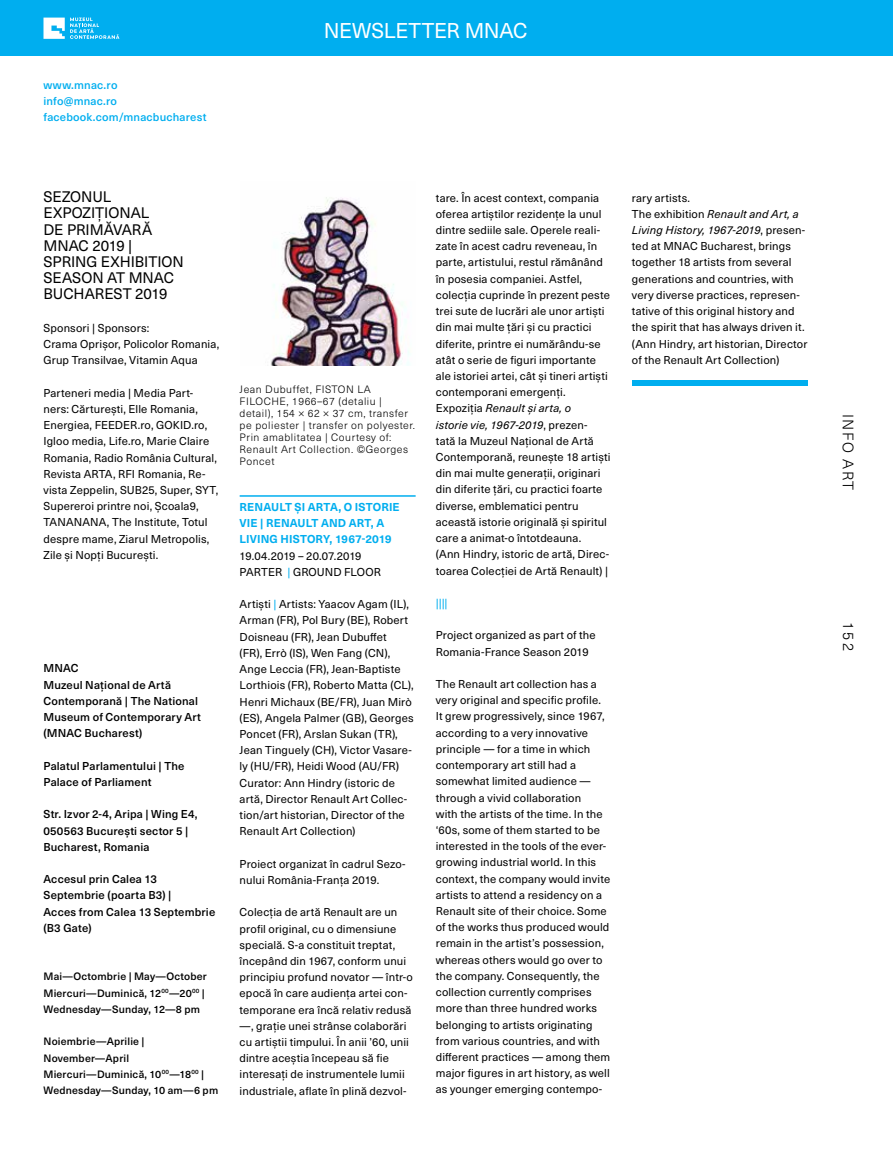
<style>
.page{position:relative;width:893px;height:1149px;background:#fff}
.page>*{position:absolute;margin:0;border:0;box-sizing:border-box;transform-origin:0 0}
.t1{font:21px "Neue Haas Unica Pro";letter-spacing:-.01em;color:#fff}
.t2{font:15px/16.2px "Neue Haas Unica Pro";letter-spacing:-.005em;color:#000}
.t3{font:300 15px "Neue Haas Unica Pro";letter-spacing:.1em;color:#000}
.t4{font:11.25px/16.2px "Neue Haas Unica Pro";letter-spacing:.01em;color:#000}
.t5{font:500 11.25px/16.2px "Neue Haas Unica Pro";letter-spacing:.015em;color:#000}
.t6{font:700 11.25px/16.2px "Neue Haas Unica Pro";letter-spacing:.01em;color:#00aeef}
.t7{font:500 11.25px/16.2px "Neue Haas Unica Pro";letter-spacing:.015em;color:#00aeef}
.t8{font:11.25px "Neue Haas Unica Pro";color:#00aeef}
.t9{font:300 10.5px/12px "Neue Haas Unica Pro";letter-spacing:.05em;color:#000}
.t10{font:500 10.5px/16.2px "Neue Haas Unica Pro";letter-spacing:.015em;color:#000}
.s1{color:#00aeef}
.s2{font-style:italic}
</style>
<div class="page">
<hr style="left:240px;top:495px;width:176px;height:1px;background:#00aeef">
<div style="left:0;top:0;width:893px;height:56px;background:#00aeef"></div>
<svg style="left:43px;top:18px;width:76px;height:21px"></svg>
<img style="left:271px;top:197px;width:138px;height:168px">
<div style="left:632px;top:381px;width:175px;height:5px;background:#00aeef"></div>
<p class="t7" style="left:43px;top:77px;width:165px">www.mnac.ro<br>info@mnac.ro facebook.com/mnacbucharest</p>
<h1 class="t1" style="left:324px;top:18px;width:206px">NEWSLETTER MNAC</h1>
<h2 class="t2" style="left:44px;top:189px;width:142px">SEZONUL<br>EXPOZIȚIONAL<br>DE PRIMĂVARĂ<br>MNAC 2019 |<br>SPRING EXHIBITION<br>SEASON AT MNAC<br>BUCHAREST 2019</h2>
<p class="t4" style="left:44px;top:320px;width:177px">Sponsori | Sponsors:<br>Crama Oprișor, Policolor Romania,<br>Grup Transilvae, Vitamin Aqua</p>
<p class="t4" style="left:44px;top:384px;width:176px">Parteneri media | Media Part&shy;ners: Cărturești, Elle Romania,<br>Energiea, FEEDER.ro, GOKID.ro,<br>Igloo media, Life.ro, Marie Claire<br>Romania, Radio România Cultural,<br>Revista ARTA, RFI Romania, Re&shy;vista Zeppelin, SUB25, Super, SYT,<br>Supereroi printre noi, Școala9,<br>TANANANA, The Institute, Totul despre mame, Ziarul Metropolis,<br>Zile și Nopți București.</p>
<p class="t5" style="left:44px;top:660px;width:159px">MNAC<br>Muzeul Național de Artă<br>Contemporană | The National<br>Museum of Contemporary Art (MNAC Bucharest)</p>
<p class="t5" style="left:44px;top:757px;width:142px">Palatul Parlamentului | The<br>Palace of Parliament</p>
<p class="t5" style="left:44px;top:806px;width:156px">Str. Izvor 2-4, Aripa | Wing E4,<br>050563 Bucureşti sector 5 |<br>Bucharest, Romania</p>
<p class="t5" style="left:44px;top:870px;width:173px">Accesul prin Calea 13<br>Septembrie (poarta B3) |<br>Acces from Calea 13 Septembrie (B3 Gate)</p>
<p class="t10" style="left:43px;top:968px;width:165px">Mai—Octombrie | May—October<br>Miercuri—Duminică, 12<sup>00</sup>—20<sup>00</sup> |<br>Wednesday—Sunday, 12—8 pm</p>
<p class="t10" style="left:43px;top:1033px;width:176px">Noiembrie—Aprilie |<br>November—April<br>Miercuri—Duminică, 10<sup>00</sup>—18<sup>00</sup> |<br>Wednesday—Sunday, 10 am—6 pm</p>
<p class="t9" style="left:240px;top:383px;width:177px">Jean Dubuffet, FISTON LA<br>FILOCHE, 1966–67 (detaliu | detail), 154 × 62 × 37 cm, transfer pe poliester | transfer on polyester.<br>Prin amablitatea | Courtesy of:<br>Renault Art Collection. ©Georges<br>Poncet</p>
<p class="t6" style="left:240px;top:499px;width:162px">RENAULT ȘI ARTA, O ISTORIE<br>VIE | RENAULT AND ART, A<br>LIVING HISTORY, 1967-2019</p>
<p class="t4" style="left:240px;top:547px;width:143px">19.04.2019 – 20.07.2019<br>PARTER <span class="s1">|</span> GROUND FLOOR</p>
<p class="t4" style="left:240px;top:596px;width:176px">Artiști <span class="s1">|</span> Artists: Yaacov Agam (IL),<br>Arman (FR), Pol Bury (BE), Robert<br>Doisneau (FR), Jean Dubuffet<br>(FR), Errò (IS), Wen Fang (CN),<br>Ange Leccia (FR), Jean-Baptiste<br>Lorthiois (FR), Roberto Matta (CL),<br>Henri Michaux (BE/FR), Juan Mirò (ES), Angela Palmer (GB), Georges<br>Poncet (FR), Arslan Sukan (TR),<br>Jean Tinguely (CH), Victor Vasare&shy;ly (HU/FR), Heidi Wood (AU/FR)<br>Curator: Ann Hindry (istoric de artă, Director Renault Art Collec&shy;tion/art historian, Director of the<br>Renault Art Collection)</p>
<p class="t4" style="left:240px;top:855px;width:167px">Proiect organizat în cadrul Sezo&shy;nului România-Franța 2019.</p>
<p class="t4" style="left:240px;top:904px;width:175px">Colecția de artă Renault are un profil original, cu o dimensiune specială. S-a constituit treptat, începând din 1967, conform unui principiu profund novator — într-o epocă în care audiența artei con&shy;temporane era încă relativ redusă —, grație unei strânse colaborări cu artiștii timpului. În anii ’60, unii dintre aceștia începeau să fie interesați de instrumentele lumii industriale, aflate în plină dezvol-</p>
<p class="t4" style="left:436px;top:190px;width:176px">tare. În acest context, compania oferea artiștilor rezidențe la unul dintre sediile sale. Operele reali&shy;zate în acest cadru reveneau, în parte, artistului, restul rămânând în posesia companiei. Astfel, colecția cuprinde în prezent peste trei sute de lucrări ale unor artiști din mai multe țări și cu practici diferite, printre ei numărându-se atât o serie de figuri importante ale istoriei artei, cât și tineri artiști contemporani emergenți.<br>Expoziția <span class="s2">Renault și arta, o<br>istorie vie, 1967-2019</span>, prezen-<br>tată la Muzeul Național de Artă Contemporană, reunește 18 artiști din mai multe generații, originari din diferite țări, cu practici foarte diverse, emblematici pentru această istorie originală și spiritul care a animat-o întotdeauna.<br>(Ann Hindry, istoric de artă, Direc&shy;toarea Colecției de Artă Renault) |</p>
<p class="t8" style="left:436px;top:596px;width:13px">||||</p>
<p class="t4" style="left:436px;top:627px;width:161px">Project organized as part of the<br>Romania-France Season 2019</p>
<p class="t4" style="left:436px;top:676px;width:176px">The Renault art collection has a very original and specific profile.<br>It grew progressively, since 1967, according to a very innovative principle — for a time in which contemporary art still had a somewhat limited audience — through a vivid collaboration<br>with the artists of the time. In the ‘60s, some of them started to be interested in the tools of the ever&shy;growing industrial world. In this context, the company would invite artists to attend a residency on a<br>Renault site of their choice. Some of the works thus produced would remain in the artist’s possession, whereas others would go over to the company. Consequently, the collection currently comprises more than three hundred works belonging to artists originating from various countries, and with different practices — among them major figures in art history, as well as younger emerging contempo-</p>
<p class="t4" style="left:632px;top:190px;width:177px">rary artists.<br>The exhibition <span class="s2">Renault and Art, a<br>Living History, 1967-2019</span>, presen&shy;ted at MNAC Bucharest, brings together 18 artists from several generations and countries, with very diverse practices, represen&shy;tative of this original history and the spirit that has always driven it. (Ann Hindry, art historian, Director of the Renault Art Collection)</p>
<h2 class="t3" style="left:857px;top:414px;width:77px;rotate:90deg">INFO ART</h2>
<h2 class="t3" style="left:857px;top:621px;width:31px;rotate:90deg">152</h2>
</div>
